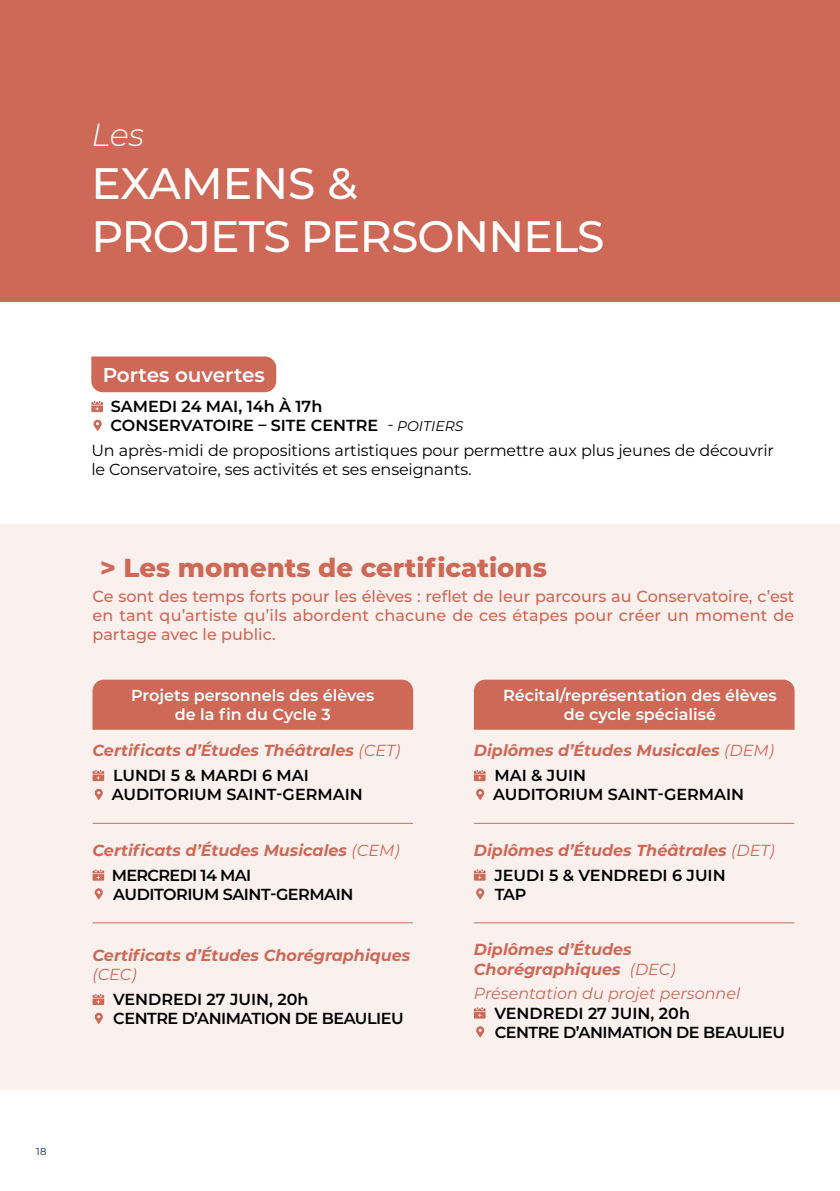
<style>
.page{position:relative;width:840px;height:1191px;background:#fff}
.page>*{position:absolute;margin:0;border:0;box-sizing:border-box;transform-origin:0 0}
.t1{font:500 44px/52.8px "Montserrat";letter-spacing:-.02em;color:#fff}
.t2{font:italic 100 32px "Montserrat";color:#fff}
.t3{font:800 26px "Montserrat";color:#ce6857}
.t4{font:600 20px "Montserrat";color:#fff}
.t5{font:italic 700 16px/24.8px "Montserrat";color:#ce6857}
.t6{font:500 16px/19.2px "Montserrat";letter-spacing:.01em;color:#ce6857;text-align:justify}
.t7{font:16px/19.2px "Montserrat";letter-spacing:-.01em;color:#000}
.t8{font:600 16px/19.2px "Montserrat";letter-spacing:-.03em;color:#000}
.t9{font:600 16px/19.2px "Montserrat";color:#000}
.t10{font:600 16px/19.2px "Montserrat";color:#fff;text-align:center}
.t11{font:italic 16px "Montserrat";color:#ce6857}
.t12{font:10px "Montserrat";color:#051c40}
.s1{font-weight:400;font-style:italic}
.s2{font-weight:400;font-style:italic;font-size:14px}
.s3{font-weight:400}
.s4{font-weight:600;font-style:normal;color:#000}
</style>
<div class="page">
<div style="left:0;top:524px;width:839px;height:566px;background:#faf1ee"></div>
<div style="left:0;top:0;width:839px;height:302px;background:#ce6857"></div>
<div style="left:91px;top:356px;width:185px;height:36px;background:#ce6857"></div>
<svg style="left:91px;top:401px;width:12px;height:11px"></svg>
<svg style="left:93px;top:420px;width:9px;height:11px"></svg>
<div style="left:92px;top:679px;width:321px;height:50px;background:#ce6857"></div>
<svg style="left:92px;top:770px;width:12px;height:11px"></svg>
<svg style="left:95px;top:788px;width:8px;height:12px"></svg>
<hr style="left:93px;top:823px;width:319px;height:1px;background:#ce6857">
<svg style="left:92px;top:869px;width:12px;height:11px"></svg>
<svg style="left:95px;top:888px;width:8px;height:12px"></svg>
<hr style="left:93px;top:922px;width:319px;height:1px;background:#ce6857">
<svg style="left:92px;top:993px;width:12px;height:12px"></svg>
<svg style="left:95px;top:1012px;width:8px;height:12px"></svg>
<div style="left:473px;top:679px;width:321px;height:50px;background:#ce6857"></div>
<svg style="left:473px;top:770px;width:12px;height:11px"></svg>
<svg style="left:476px;top:788px;width:8px;height:12px"></svg>
<hr style="left:474px;top:823px;width:319px;height:1px;background:#ce6857">
<svg style="left:473px;top:869px;width:12px;height:11px"></svg>
<svg style="left:476px;top:888px;width:8px;height:12px"></svg>
<hr style="left:474px;top:922px;width:319px;height:1px;background:#ce6857">
<svg style="left:473px;top:1007px;width:12px;height:11px"></svg>
<svg style="left:476px;top:1026px;width:8px;height:11px"></svg>
<p class="t12" style="left:36px;top:1144px;width:12px">18</p>
<h2 class="t2" style="left:91px;top:114px;width:54px">Les</h2>
<h1 class="t1" style="left:91px;top:155px;width:514px">EXAMENS &amp;<br>PROJETS PERSONNELS</h1>
<p class="t4" style="left:103px;top:360px;width:164px">Portes ouvertes</p>
<p class="t9" style="left:110px;top:396px;width:354px">SAMEDI 24 MAI, 14h À 17h<br>CONSERVATOIRE – SITE CENTRE <span class="s1">-</span> <span class="s2">POITIERS</span></p>
<p class="t7" style="left:91px;top:440px;width:683px">Un après-midi de propositions artistiques pour permettre aux plus jeunes de découvrir le Conservatoire, ses activités et ses enseignants.</p>
<h3 class="t3" style="left:100px;top:549px;width:448px">&gt; Les moments de certifications</h3>
<p class="t6" style="left:92px;top:586px;width:703px">Ce sont des temps forts pour les élèves : reflet de leur parcours au Conservatoire, c’est en tant qu’artiste qu’ils abordent chacune de ces étapes pour créer un moment de partage avec le public.</p>
<p class="t10" style="left:131px;top:685px;width:244px">Projets personnels des élèves de la fin du Cycle 3</p>
<p class="t5" style="left:113px;top:737px;width:289px;text-indent:-20px">Certificats d’Études Théâtrales <span class="s3">(CET)<br></span><span class="s4">LUNDI 5 &amp; MARDI 6 MAI</span></p>
<p class="t9" style="left:112px;top:784px;width:252px">AUDITORIUM SAINT-GERMAIN</p>
<p class="t5" style="left:112px;top:837px;width:289px;text-indent:-19px">Certificats d’Études Musicales <span class="s3">(CEM)<br></span><span class="s4">MERCREDI 14 MAI</span></p>
<p class="t8" style="left:113px;top:884px;width:241px">AUDITORIUM SAINT-GERMAIN</p>
<p class="t5" style="left:92px;top:942px;width:319px">Certificats d’Études Chorégraphiques</p>
<p class="t11" style="left:92px;top:963px;width:46px">(CEC)</p>
<p class="t8" style="left:113px;top:989px;width:292px">VENDREDI 27 JUIN, 20h<br>CENTRE D’ANIMATION DE BEAULIEU</p>
<p class="t10" style="left:502px;top:685px;width:275px">Récital/représentation des élèves de cycle spécialisé</p>
<p class="t5" style="left:494px;top:737px;width:281px;text-indent:-20px">Diplômes d’Études Musicales <span class="s3">(DEM)<br></span><span class="s4">MAI &amp; JUIN</span></p>
<p class="t9" style="left:493px;top:784px;width:252px">AUDITORIUM SAINT-GERMAIN</p>
<p class="t5" style="left:494px;top:837px;width:282px;text-indent:-21px">Diplômes d’Études Théâtrales <span class="s3">(DET)<br></span><span class="s4">JEUDI 5 &amp; VENDREDI 6 JUIN</span></p>
<p class="t9" style="left:494px;top:884px;width:33px">TAP</p>
<p class="t5" style="left:473px;top:939px;width:203px;line-height:19.2px">Diplômes d’Études<br>Chorégraphiques <span class="s3">(DEC)</span></p>
<p class="t11" style="left:473px;top:982px;width:268px">Présentation du projet personnel</p>
<p class="t8" style="left:494px;top:1002px;width:292px">VENDREDI 27 JUIN, 20h<br>CENTRE D’ANIMATION DE BEAULIEU</p>
</div>
